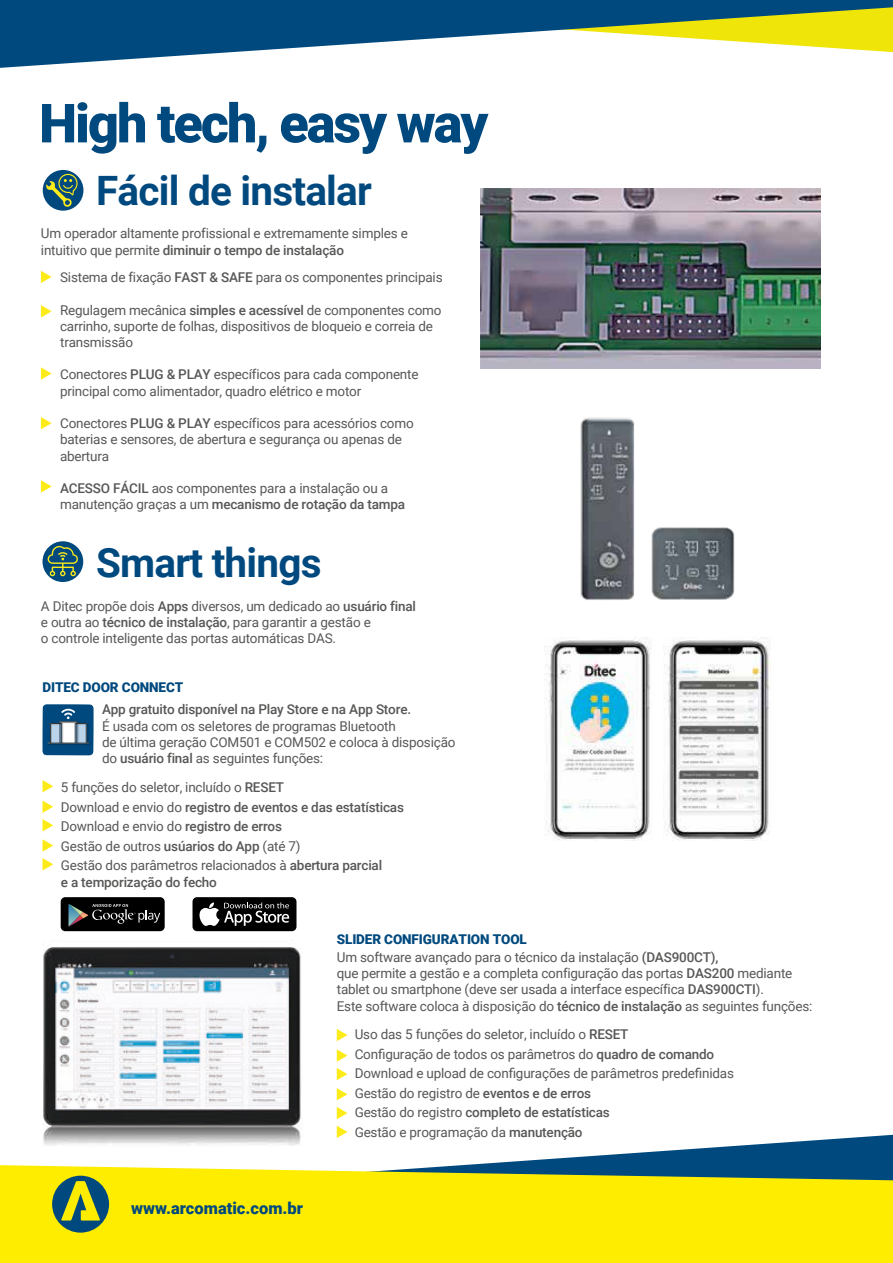
<style>
.page{position:relative;width:893px;height:1263px;background:#fff}
.page>*{position:absolute;margin:0;border:0;box-sizing:border-box;transform-origin:0 0}
.t1{font:900 54px "Roboto";letter-spacing:-.035em;color:#00497e}
.t2{font:700 40.5px "Roboto";letter-spacing:-.02em;color:#00497e}
.t3{font:900 16.5px "Roboto";color:#00497e}
.t4{font:13.5px/16.2px "Roboto";letter-spacing:-.015em;color:#575756}
.t5{font:500 13.5px "Roboto";letter-spacing:-.015em;color:#575756}
.t6{font:900 13.5px "Roboto";letter-spacing:-.01em;color:#00497e}
.s1{font-weight:500}
.s2{font-weight:400}
</style>
<div class="page">
<div style="left:43px;top:170px;width:40px;height:41px;background:#00497e;border-radius:50%"></div>
<div style="left:43px;top:541px;width:40px;height:41px;background:#00497e;border-radius:50%"></div>
<img style="left:43px;top:944px;width:258px;height:191px">
<img style="left:544px;top:637px;width:106px;height:204px">
<img style="left:663px;top:637px;width:108px;height:204px">
<div style="left:192px;top:897px;width:104px;height:34px;background:#000;border-radius:5px"></div>
<svg style="left:199px;top:902px;width:90px;height:24px"></svg>
<div style="left:61px;top:897px;width:104px;height:34px;background:#000;border-radius:5px"></div>
<svg style="left:68px;top:904px;width:92px;height:22px"></svg>
<svg style="left:43px;top:704px;width:51px;height:51px;background:#2d658d"></svg>
<svg style="left:76px;top:724px;width:10px;height:19px"></svg>
<svg style="left:51px;top:724px;width:10px;height:19px"></svg>
<svg style="left:47px;top:545px;width:31px;height:31px"></svg>
<svg style="left:46px;top:174px;width:32px;height:33px"></svg>
<svg style="left:41px;top:271px;width:11px;height:12px"></svg>
<svg style="left:41px;top:305px;width:11px;height:12px"></svg>
<svg style="left:41px;top:367px;width:11px;height:13px"></svg>
<svg style="left:41px;top:417px;width:11px;height:12px"></svg>
<svg style="left:41px;top:480px;width:11px;height:13px"></svg>
<svg style="left:43px;top:780px;width:10px;height:12px"></svg>
<svg style="left:43px;top:801px;width:10px;height:12px"></svg>
<svg style="left:43px;top:819px;width:10px;height:12px"></svg>
<svg style="left:43px;top:839px;width:10px;height:13px"></svg>
<svg style="left:43px;top:858px;width:10px;height:12px"></svg>
<svg style="left:337px;top:1029px;width:10px;height:12px"></svg>
<svg style="left:337px;top:1049px;width:10px;height:13px"></svg>
<svg style="left:337px;top:1068px;width:10px;height:12px"></svg>
<svg style="left:337px;top:1088px;width:10px;height:12px"></svg>
<svg style="left:337px;top:1107px;width:10px;height:12px"></svg>
<svg style="left:337px;top:1126px;width:10px;height:9px"></svg>
<img style="left:480px;top:188px;width:341px;height:181px">
<img style="left:580px;top:417px;width:155px;height:183px">
<svg style="left:43px;top:1135px;width:850px;height:30px"></svg>
<svg style="left:0;top:1165px;width:893px;height:98px;background:#eee20c"></svg>
<svg style="left:52px;top:1176px;width:57px;height:56px;background:#729245"></svg>
<svg style="left:0;top:0;width:893px;height:68px;fill:#00497e"></svg>
<h1 class="t1" style="left:39px;top:85px;width:451px">High tech, easy way</h1>
<h2 class="t2" style="left:96px;top:163px;width:277px">Fácil de instalar</h2>
<p class="t4" style="left:41px;top:225px;width:368px">Um operador altamente profissional e extremamente simples e intuitivo que permite <span class="s1">diminuir o tempo de instalação</span></p>
<p class="t4" style="left:60px;top:269px;width:384px">Sistema de fixação <span class="s1">FAST &amp; SAFE</span> para os componentes principais</p>
<p class="t4" style="left:60px;top:301px;width:383px">Regulagem mecânica <span class="s1">simples e acessível</span> de componentes como carrinho, suporte de folhas, dispositivos de bloqueio e correia de transmissão</p>
<p class="t4" style="left:60px;top:366px;width:360px">Conectores <span class="s1">PLUG &amp; PLAY</span> específicos para cada componente principal como alimentador, quadro elétrico e motor</p>
<p class="t4" style="left:60px;top:415px;width:355px">Conectores <span class="s1">PLUG &amp; PLAY</span> específicos para acessórios como baterias e sensores, de abertura e segurança ou apenas de abertura</p>
<p class="t4" style="left:60px;top:479px;width:347px"><span class="s1">ACESSO FÁCIL</span> aos componentes para a instalação ou a manutenção graças a um <span class="s1">mecanismo de rotação da tampa</span></p>
<h2 class="t2" style="left:96px;top:534px;width:227px">Smart things</h2>
<p class="t4" style="left:41px;top:597px;width:377px">A Ditec propõe dois <span class="s1">Apps</span> diversos, um dedicado ao <span class="s1">usuário final </span>e outra ao <span class="s1">técnico de instalação</span>, para garantir a gestão e<br>o controle inteligente das portas automáticas DAS.</p>
<p class="t6" style="left:43px;top:678px;width:142px">DITEC DOOR CONNECT</p>
<p class="t5" style="left:102px;top:700px;width:311px">App gratuito disponível na Play Store e na App Store.</p>
<p class="t4" style="left:102px;top:717px;width:355px">É usada com os seletores de programas Bluetooth<br>de última geração COM501 e COM502 e coloca à disposição do <span class="s1">usuário final</span> as seguintes funções:</p>
<p class="t4" style="left:61px;top:779px;width:225px">5 funções do seletor, incluído o <span class="s1">RESET</span></p>
<p class="t5" style="left:61px;top:798px;width:345px"><span class="s2">Download e envio do</span> registro de eventos e das estatísticas</p>
<p class="t4" style="left:61px;top:816px;width:323px;line-height:19.5px">Download e envio do <span class="s1">registro de erros<br></span>Gestão de outros <span class="s1">usúarios do App</span> (até 7)<br>Gestão dos parâmetros relacionados à <span class="s1">abertura parcial</span></p>
<p class="t5" style="left:61px;top:872px;width:158px">e a temporização do fecho</p>
<p class="t6" style="left:337px;top:930px;width:192px">SLIDER CONFIGURATION TOOL</p>
<p class="t4" style="left:337px;top:948px;width:477px">Um software avançado para o técnico da instalação <span class="s1">(DAS900CT),<br></span>que permite a gestão e a completa configuração das portas <span class="s1">DAS200</span> mediante tablet ou smartphone (deve ser usada a interface específica <span class="s1">DAS900CTI</span>).<br>Este software coloca à disposição do <span class="s1">técnico de instalação</span> as seguintes funções:</p>
<p class="t3" style="left:131px;top:1196px;width:173px">www.arcomatic.com.br</p>
<p class="t4" style="left:355px;top:1024px;width:381px;line-height:19.5px">Uso das 5 funções do seletor, incluído o <span class="s1">RESET<br></span>Configuração de todos os parâmetros do <span class="s1">quadro de comando </span>Download e upload de configurações de parâmetros predefinidas Gestão do registro de <span class="s1">eventos e de erros<br></span>Gestão do registro <span class="s1">completo de estatísticas<br></span>Gestão e programação da <span class="s1">manutenção</span></p>
</div>
